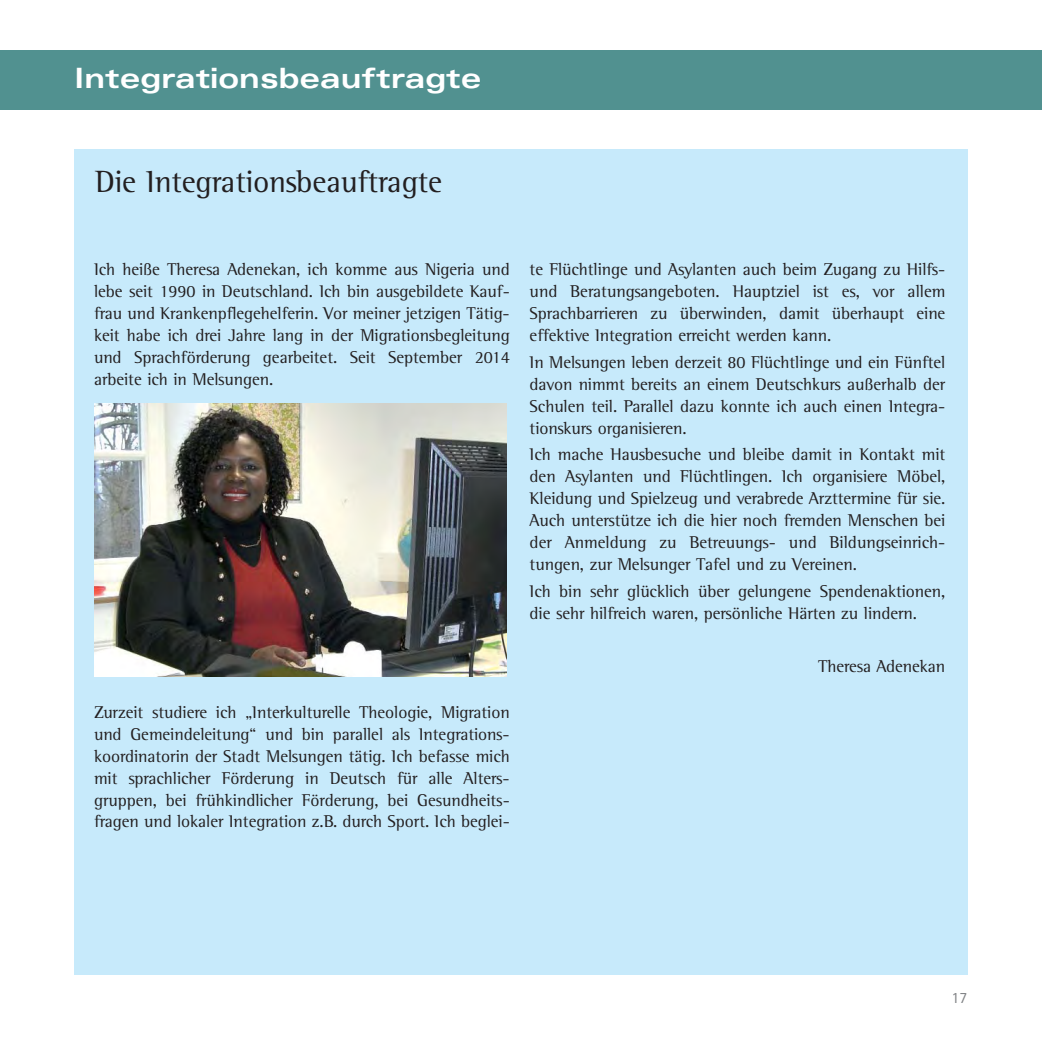
<style>
.page{position:relative;width:1042px;height:1042px;background:#fff}
.page>*{position:absolute;margin:0;border:0;box-sizing:border-box;transform-origin:0 0}
.t1{font:31.5px "Rotis Semi Serif";letter-spacing:-.005em;color:#231f20}
.t2{font:700 expanded 28px "Univers";color:#fff}
.t3{font:17.5px/21.9px "Rotis Semi Serif";letter-spacing:-.005em;color:#231f20;text-align:justify}
.t4{font:15.75px "Rotis Sans Serif";color:#808285}
</style>
<div class="page">
<div style="left:0;top:50px;width:1041px;height:59px;background:#519190"></div>
<div style="left:74px;top:149px;width:893px;height:825px;background:#c7eafb"></div>
<img style="left:94px;top:403px;width:413px;height:273px">
<h2 class="t2" style="left:74px;top:68px;width:409px">Integrationsbeauftragte</h2>
<h1 class="t1" style="left:95px;top:170px;width:349px">Die Integrationsbeauftragte</h1>
<p class="t3" style="left:94px;top:260px;width:417px">Ich heiße Theresa Adenekan, ich komme aus Nigeria und lebe seit 1990 in Deutschland. Ich bin ausgebildete Kauf&shy;frau und Krankenpflegehelferin. Vor meiner jetzigen Tätig&shy;keit habe ich drei Jahre lang in der Migrationsbegleitung und Sprachförderung gearbeitet. Seit September 2014 arbeite ich in Melsungen.</p>
<p class="t3" style="left:94px;top:703px;width:417px">Zurzeit studiere ich „Interkulturelle Theologie, Migration und Gemeindeleitung“ und bin parallel als Integrations&shy;koordinatorin der Stadt Melsungen tätig. Ich befasse mich mit sprachlicher Förderung in Deutsch für alle Alters&shy;gruppen, bei frühkindlicher Förderung, bei Gesundheits&shy;fragen und lokaler Integration z.B. durch Sport. Ich beglei-</p>
<p class="t3" style="left:530px;top:260px;width:417px">te Flüchtlinge und Asylanten auch beim Zugang zu Hilfs&shy;und Beratungsangeboten. Hauptziel ist es, vor allem Sprachbarrieren zu überwinden, damit überhaupt eine effektive Integration erreicht werden kann.</p>
<p class="t3" style="left:530px;top:353px;width:417px">In Melsungen leben derzeit 80 Flüchtlinge und ein Fünftel davon nimmt bereits an einem Deutschkurs außerhalb der Schulen teil. Parallel dazu konnte ich auch einen Integra&shy;tionskurs organisieren.</p>
<p class="t3" style="left:530px;top:445px;width:417px">Ich mache Hausbesuche und bleibe damit in Kontakt mit den Asylanten und Flüchtlingen. Ich organisiere Möbel, Kleidung und Spielzeug und verabrede Arzttermine für sie.<br>Auch unterstütze ich die hier noch fremden Menschen bei der Anmeldung zu Betreuungs- und Bildungseinrich&shy;tungen, zur Melsunger Tafel und zu Vereinen.</p>
<p class="t3" style="left:530px;top:581px;width:417px">Ich bin sehr glücklich über gelungene Spendenaktionen, die sehr hilfreich waren, persönliche Härten zu lindern.</p>
<p class="t3" style="left:818px;top:657px;width:129px">Theresa Adenekan</p>
<p class="t4" style="left:951px;top:992px;width:17px">17</p>
</div>
